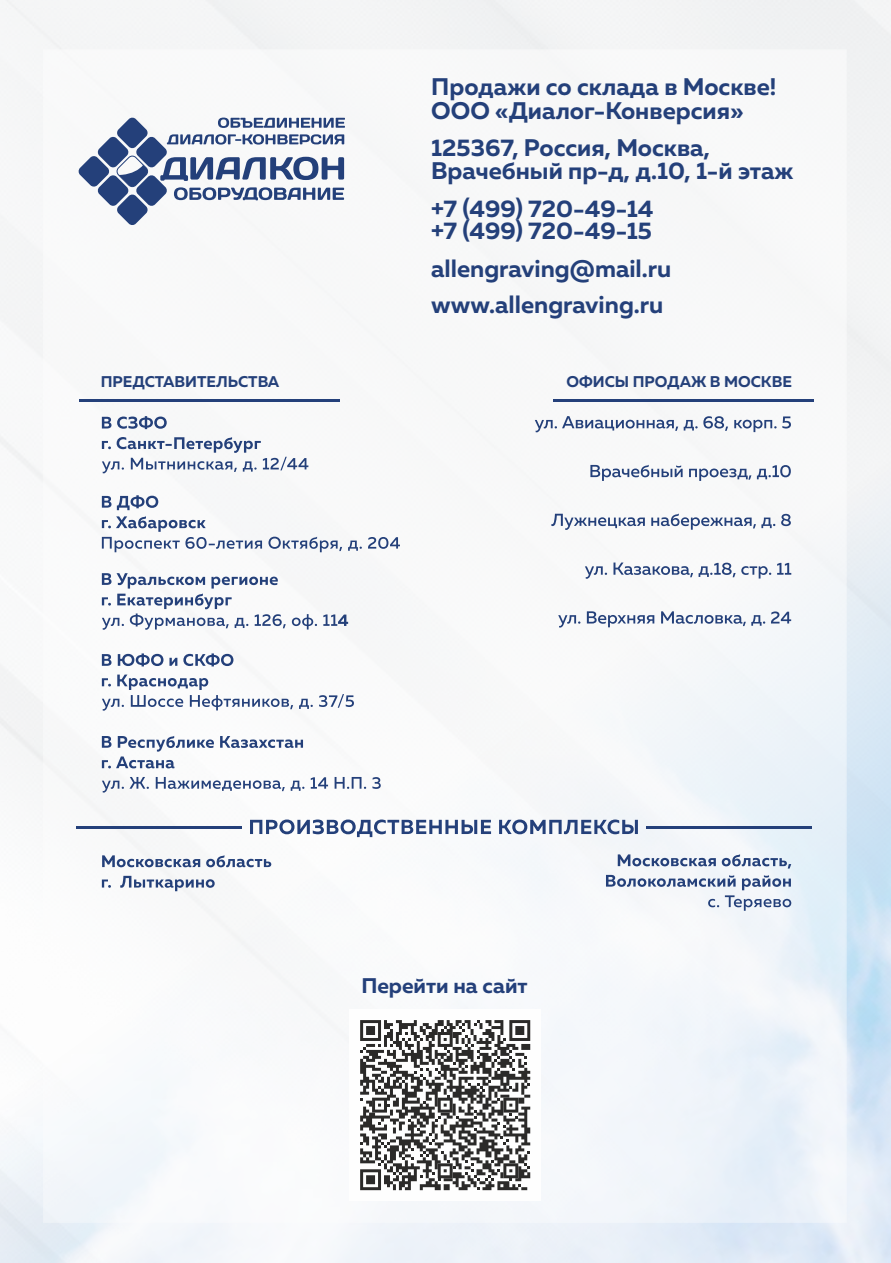
<style>
.page{position:relative;width:891px;height:1263px;background:#fff}
.page>*{position:absolute;margin:0;border:0;box-sizing:border-box;transform-origin:0 0}
.t1{font:700 24px/22.8px "Muller";color:#24407a}
.t2{font:700 21.15px "Muller";color:#24407a}
.t3{font:700 15.45px "Muller";color:#24407a}
</style>
<div class="page">
<img style="left:44px;top:50px;width:802px;height:1172px">
<svg style="left:102px;top:855px;width:169px;height:12px"></svg>
<svg style="left:102px;top:876px;width:113px;height:15px"></svg>
<svg style="left:618px;top:854px;width:173px;height:14px"></svg>
<svg style="left:606px;top:875px;width:185px;height:36px"></svg>
<hr style="left:76px;top:826px;width:166px;height:2px;background:#24407a">
<hr style="left:646px;top:826px;width:166px;height:2px;background:#24407a">
<svg style="left:250px;top:819px;width:388px;height:18px"></svg>
<svg style="left:78px;top:117px;width:267px;height:109px"></svg>
<hr style="left:553px;top:399px;width:261px;height:3px;background:#24407a">
<svg style="left:535px;top:416px;width:143px;height:16px"></svg>
<svg style="left:684px;top:420px;width:13px;height:10px"></svg>
<svg style="left:703px;top:416px;width:25px;height:15px"></svg>
<svg style="left:734px;top:420px;width:42px;height:12px"></svg>
<svg style="left:782px;top:416px;width:9px;height:12px"></svg>
<svg style="left:590px;top:465px;width:92px;height:16px"></svg>
<svg style="left:689px;top:468px;width:62px;height:13px"></svg>
<svg style="left:757px;top:465px;width:34px;height:14px"></svg>
<svg style="left:551px;top:514px;width:94px;height:16px"></svg>
<svg style="left:651px;top:513px;width:124px;height:17px"></svg>
<svg style="left:781px;top:514px;width:10px;height:12px"></svg>
<svg style="left:585px;top:566px;width:22px;height:13px"></svg>
<svg style="left:613px;top:562px;width:122px;height:15px"></svg>
<svg style="left:741px;top:566px;width:30px;height:12px"></svg>
<svg style="left:777px;top:563px;width:14px;height:12px"></svg>
<svg style="left:558px;top:615px;width:22px;height:12px"></svg>
<svg style="left:587px;top:611px;width:67px;height:16px"></svg>
<svg style="left:661px;top:611px;width:104px;height:15px"></svg>
<svg style="left:771px;top:611px;width:20px;height:12px"></svg>
<hr style="left:79px;top:399px;width:260px;height:3px;background:#24407a">
<svg style="left:102px;top:416px;width:65px;height:13px"></svg>
<svg style="left:102px;top:437px;width:206px;height:36px"></svg>
<svg style="left:102px;top:653px;width:131px;height:13px"></svg>
<svg style="left:102px;top:674px;width:252px;height:37px"></svg>
<svg style="left:102px;top:495px;width:56px;height:15px"></svg>
<svg style="left:102px;top:516px;width:298px;height:36px"></svg>
<svg style="left:102px;top:573px;width:246px;height:57px"></svg>
<svg style="left:102px;top:736px;width:201px;height:32px"></svg>
<svg style="left:102px;top:777px;width:279px;height:15px"></svg>
<div style="left:349px;top:1009px;width:192px;height:192px;background:#fefefe"></div>
<svg style="left:360px;top:1020px;width:170px;height:170px"></svg>
<p class="t1" style="left:431px;top:77px;width:347px">Продажи со склада в Москве!</p>
<p class="t1" style="left:431px;top:101px;width:314px">ООО «Диалог-Конверсия»</p>
<p class="t1" style="left:431px;top:138px;width:364px">125367, Россия, Москва,<br>Врачебный пр-д, д.10, 1-й этаж</p>
<p class="t1" style="left:431px;top:198px;width:224px">+7 (499) 720-49-14 +7 (499) 720-49-15</p>
<p class="t1" style="left:431px;top:259px;width:242px">allengraving@mail.ru</p>
<p class="t1" style="left:431px;top:295px;width:234px">www.allengraving.ru</p>
<p class="t3" style="left:101px;top:375px;width:180px">ПРЕДСТАВИТЕЛЬСТВА</p>
<p class="t3" style="left:566px;top:375px;width:227px">ОФИСЫ ПРОДАЖ В МОСКВЕ</p>
<p class="t2" style="left:361px;top:977px;width:168px">Перейти на сайт</p>
</div>
